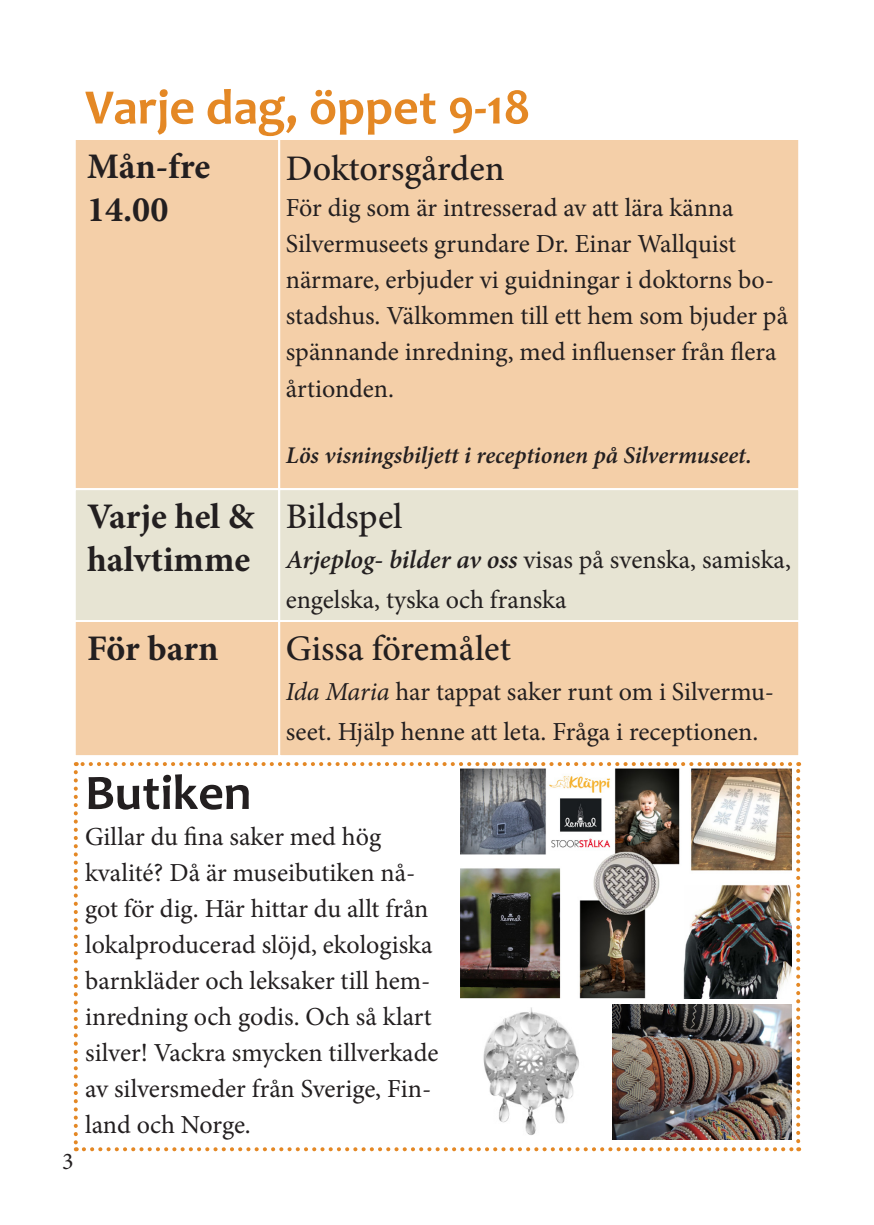
<style>
.page{position:relative;width:874px;height:1225px;background:#fff}
.page>*{position:absolute;margin:0;border:0;box-sizing:border-box;transform-origin:0 0}
.t1{font:700 50px "Candara";color:#e48825}
.t2{font:700 50px "Candara";color:#231f20}
.t3{font:700 36px "Minion Pro";color:#231f20}
.t4{font:500 36px "Minion Pro";letter-spacing:-.005em;color:#231f20}
.t5{font:26px/36px "Minion Pro";color:#231f20}
.t6{font:italic 600 24px "Minion Pro";color:#231f20}
.t7{font:24px "Minion Pro";color:#231f20}
.s1{font-weight:600;font-style:italic}
.s2{font-style:italic}
</style>
<div class="page">
<div style="left:75px;top:139px;width:204px;height:350px;background:#f4cfa8"></div>
<div style="left:74px;top:138px;width:206px;height:352px;border:2px solid #fff"></div>
<div style="left:279px;top:139px;width:519px;height:350px;background:#f4cfa8"></div>
<div style="left:278px;top:138px;width:521px;height:352px;border:2px solid #fff"></div>
<div style="left:75px;top:489px;width:204px;height:132px;background:#e7e4d3"></div>
<div style="left:74px;top:488px;width:206px;height:134px;border:2px solid #fff"></div>
<div style="left:75px;top:621px;width:204px;height:135px;background:#f4cfa8"></div>
<div style="left:74px;top:620px;width:206px;height:137px;border:2px solid #fff"></div>
<div style="left:279px;top:489px;width:519px;height:132px;background:#e7e4d3"></div>
<div style="left:278px;top:488px;width:521px;height:134px;border:2px solid #fff"></div>
<div style="left:279px;top:621px;width:519px;height:135px;background:#f4cfa8"></div>
<div style="left:278px;top:620px;width:521px;height:137px;border:2px solid #fff"></div>
<img style="left:460px;top:769px;width:331px;height:229px">
<img style="left:612px;top:1005px;width:179px;height:134px">
<img style="left:483px;top:1007px;width:96px;height:128px">
<svg style="left:74px;top:772px;width:4px;height:379px"></svg>
<svg style="left:84px;top:1147px;width:714px;height:4px"></svg>
<svg style="left:796px;top:762px;width:3px;height:379px"></svg>
<svg style="left:76px;top:762px;width:713px;height:4px"></svg>
<p class="t1" style="left:85px;top:76px;width:446px">Varje dag, öppet 9-18</p>
<p class="t3" style="left:87px;top:141px;width:125px">Mån-fre</p>
<p class="t3" style="left:87px;top:184px;width:83px">14.00</p>
<p class="t4" style="left:286px;top:145px;width:220px">Doktorsgården</p>
<p class="t5" style="left:286px;top:190px;width:503px">För dig som är intresserad av att lära känna Silvermuseets grundare Dr. Einar Wallquist närmare, erbjuder vi guidningar i doktorns bo&shy;stadshus. Välkommen till ett hem som bjuder på spännande inredning, med influenser från flera årtionden.</p>
<p class="t6" style="left:286px;top:438px;width:467px">Lös visningsbiljett i receptionen på Silvermuseet.</p>
<p class="t7" style="left:62px;top:1145px;width:13px">3</p>
<p class="t3" style="left:87px;top:491px;width:168px">Varje hel &amp;</p>
<p class="t3" style="left:87px;top:534px;width:164px">halvtimme</p>
<p class="t3" style="left:87px;top:622px;width:133px">För barn</p>
<p class="t4" style="left:286px;top:492px;width:118px">Bildspel</p>
<p class="t5" style="left:286px;top:539px;width:506px;line-height:40px"><span class="s1">Arjeplog- bilder av oss</span> visas på svenska, samiska, engelska, tyska och franska</p>
<p class="t4" style="left:286px;top:623px;width:226px">Gissa föremålet</p>
<p class="t5" style="left:286px;top:671px;width:489px;line-height:40px"><span class="s2">Ida Maria</span> har tappat saker runt om i Silvermu&shy;seet. Hjälp henne att leta. Fråga i receptionen.</p>
<p class="t2" style="left:85px;top:761px;width:168px">Butiken</p>
<p class="t5" style="left:85px;top:818px;width:354px">Gillar du fina saker med hög kvalité? Då är museibutiken nå&shy;got för dig. Här hittar du allt från lokalproducerad slöjd, ekologiska barnkläder och leksaker till hem&shy;inredning och godis. Och så klart silver! Vackra smycken tillverkade av silversmeder från Sverige, Fin&shy;land och Norge.</p>
</div>
